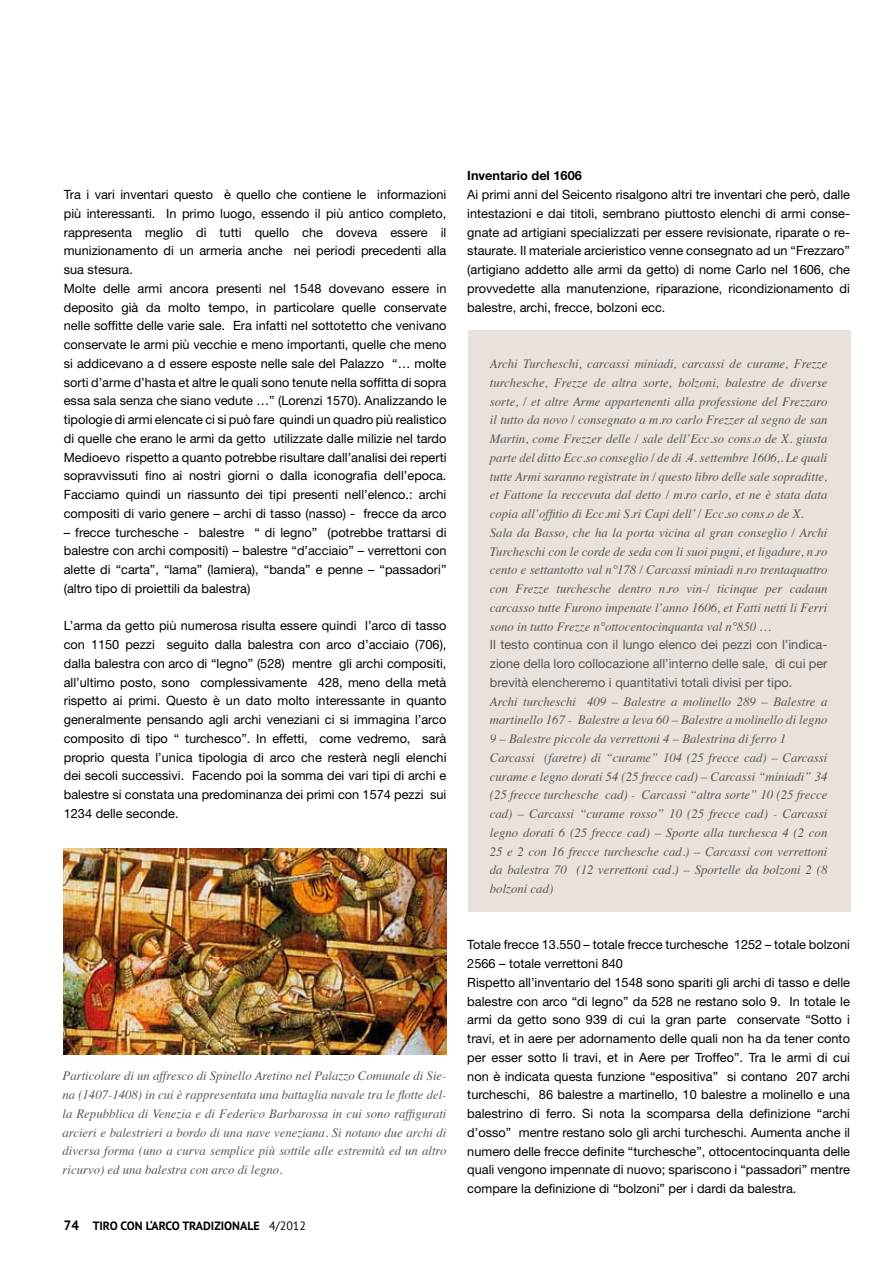
<style>
.page{position:relative;width:893px;height:1263px;background:#fff}
.page>*{position:absolute;margin:0;border:0;box-sizing:border-box;transform-origin:0 0}
.t1{font:12.75px/18.8px "Helvetica Neue LT Std";color:#000;text-align:justify}
.t2{font:italic 12.75px/18.8px "Times";color:#575756}
.t3{font:12.75px/18.8px "Helvetica Neue LT Std";color:#575756;text-align:justify}
.t4{font:700 12.75px "Helvetica Neue LT Std";color:#000}
.t5{font:700 12px "PT Sans";color:#000}
.s1{font-size:13.5px}
.s2{font-weight:400}
</style>
<div class="page">
<div style="left:468px;top:330px;width:382px;height:582px;background:#e8e1dc"></div>
<img style="left:64px;top:848px;width:382px;height:206px">
<p class="t1" style="left:64px;top:185px;width:384px;text-align:left">Tra i vari inventari questo è quello che contiene le informazioni più interessanti. In primo luogo, essendo il più antico completo, rappresenta meglio di tutti quello che doveva essere il munizionamento di un armeria anche nei periodi precedenti alla sua stesura.<br>Molte delle armi ancora presenti nel 1548 dovevano essere in deposito già da molto tempo, in particolare quelle conservate nelle soffitte delle varie sale. Era infatti nel sottotetto che venivano conservate le armi più vecchie e meno importanti, quelle che meno si addicevano a d essere esposte nelle sale del Palazzo “… molte sorti d’arme d’hasta et altre le quali sono tenute nella soffitta di sopra essa sala senza che siano vedute …” (Lorenzi 1570). Analizzando le tipologie di armi elencate ci si può fare quindi un quadro più realistico di quelle che erano le armi da getto utilizzate dalle milizie nel tardo Medioevo rispetto a quanto potrebbe risultare dall’analisi dei reperti sopravvissuti fino ai nostri giorni o dalla iconografia dell’epoca.<br>Facciamo quindi un riassunto dei tipi presenti nell’elenco.: archi compositi di vario genere – archi di tasso (nasso) - frecce da arco</p>
<p class="t1" style="left:64px;top:523px;width:384px">– frecce turchesche - balestre “ di legno” (potrebbe trattarsi di balestre con archi compositi) – balestre “d’acciaio” – verrettoni con alette di “carta”, “lama” (lamiera), “banda” e penne – “passadori” (altro tipo di proiettili da balestra)</p>
<p class="t1" style="left:64px;top:616px;width:384px">L’arma da getto più numerosa risulta essere quindi l’arco di tasso con 1150 pezzi seguito dalla balestra con arco d’acciaio (706), dalla balestra con arco di “legno” (528) mentre gli archi compositi, all’ultimo posto, sono complessivamente 428, meno della metà rispetto ai primi. Questo è un dato molto interessante in quanto generalmente pensando agli archi veneziani ci si immagina l’arco composito di tipo “ turchesco”. In effetti, come vedremo, sarà proprio questa l’unica tipologia di arco che resterà negli elenchi dei secoli successivi. Facendo poi la somma dei vari tipi di archi e balestre si constata una predominanza dei primi con 1574 pezzi sui 1234 delle seconde.</p>
<p class="t2" style="left:63px;top:1066px;width:385px;text-align:justify">Particolare di un affresco di Spinello Aretino nel Palazzo Comunale di Sie&shy;na (1407-1408) in cui è rappresentata una battaglia navale tra le flotte del&shy;la Repubblica di Venezia e di Federico Barbarossa in cui sono raffigurati arcieri e balestrieri a bordo di una nave veneziana. Si notano due archi di diversa forma (uno a curva semplice più sottile alle estremità ed un altro ricurvo) ed una balestra con arco di legno.</p>
<p class="t5" style="left:64px;top:1218px;width:244px"><span class="s1">74</span> TIRO CON L‘ARCO TRADIZIONALE <span class="s2">4/2012</span></p>
<p class="t4" style="left:467px;top:168px;width:116px">Inventario del 1606</p>
<p class="t1" style="left:467px;top:185px;width:384px">Ai primi anni del Seicento risalgono altri tre inventari che però, dalle intestazioni e dai titoli, sembrano piuttosto elenchi di armi conse&shy;gnate ad artigiani specializzati per essere revisionate, riparate o re&shy;staurate. Il materiale arcieristico venne consegnato ad un “Frezzaro” (artigiano addetto alle armi da getto) di nome Carlo nel 1606, che provvedette alla manutenzione, riparazione, ricondizionamento di balestre, archi, frecce, bolzoni ecc.</p>
<p class="t2" style="left:490px;top:354px;width:339px">Archi Turcheschi, carcassi miniadi, carcassi de curame, Frezze turchesche, Frezze de altra sorte, bolzoni, balestre de diverse sorte, / et altre Arme appartenenti alla professione del Frezzaro il tutto da novo / consegnato a m.ro carlo Frezzer al segno de san Martin, come Frezzer delle / sale dell’Ecc.so cons.o de X. giusta parte del ditto Ecc.so conseglio / de di .4. settembre 1606,. Le quali tutte Armi saranno registrate in / questo libro delle sale sopraditte, et Fattone la reccevuta dal detto / m.ro carlo, et ne è stata data copia all’offitio di Ecc.mi S.ri Capi dell’ / Ecc.so cons.o de X.<br>Sala da Basso, che ha la porta vicina al gran conseglio / Archi Turcheschi con le corde de seda con li suoi pugni, et ligadure, n.ro cento e settantotto val n°178 / Carcassi miniadi n.ro trentaquattro con Frezze turchesche dentro n.ro vin-/ ticinque per cadaun carcasso tutte Furono impenate l’anno 1606, et Fatti netti li Ferri sono in tutto Frezze n°ottocentocinquanta val n°850 …</p>
<p class="t3" style="left:490px;top:635px;width:339px">Il testo continua con il lungo elenco dei pezzi con l’indica&shy;zione della loro collocazione all’interno delle sale, di cui per brevità elencheremo i quantitativi totali divisi per tipo.</p>
<p class="t2" style="left:490px;top:691px;width:339px">Archi turcheschi 409 – Balestre a molinello 289 – Balestre a martinello 167 - Balestre a leva 60 – Balestre a molinello di legno 9 – Balestre piccole da verrettoni 4 – Balestrina di ferro 1<br>Carcassi (faretre) di “curame” 104 (25 frecce cad) – Carcassi curame e legno dorati 54 (25 frecce cad) – Carcassi “miniadi” 34 (25 frecce turchesche cad) - Carcassi “altra sorte” 10 (25 frecce cad) – Carcassi “curame rosso” 10 (25 frecce cad) - Carcassi legno dorati 6 (25 frecce cad) – Sporte alla turchesca 4 (2 con 25 e 2 con 16 frecce turchesche cad.) – Carcassi con verrettoni da balestra 70 (12 verrettoni cad.) – Sportelle da bolzoni 2 (8 bolzoni cad)</p>
<p class="t1" style="left:467px;top:935px;width:384px;text-align:left">Totale frecce 13.550 – totale frecce turchesche 1252 – totale bolzoni 2566 – totale verrettoni 840<br>Rispetto all’inventario del 1548 sono spariti gli archi di tasso e delle balestre con arco “di legno” da 528 ne restano solo 9. In totale le armi da getto sono 939 di cui la gran parte conservate “Sotto i travi, et in aere per adornamento delle quali non ha da tener conto per esser sotto li travi, et in Aere per Troffeo”. Tra le armi di cui non è indicata questa funzione “espositiva” si contano 207 archi turcheschi, 86 balestre a martinello, 10 balestre a molinello e una balestrino di ferro. Si nota la scomparsa della definizione “archi d’osso” mentre restano solo gli archi turcheschi. Aumenta anche il numero delle frecce definite “turchesche”, ottocentocinquanta delle quali vengono impennate di nuovo; spariscono i “passadori” mentre compare la definizione di “bolzoni” per i dardi da balestra.</p>
</div>
